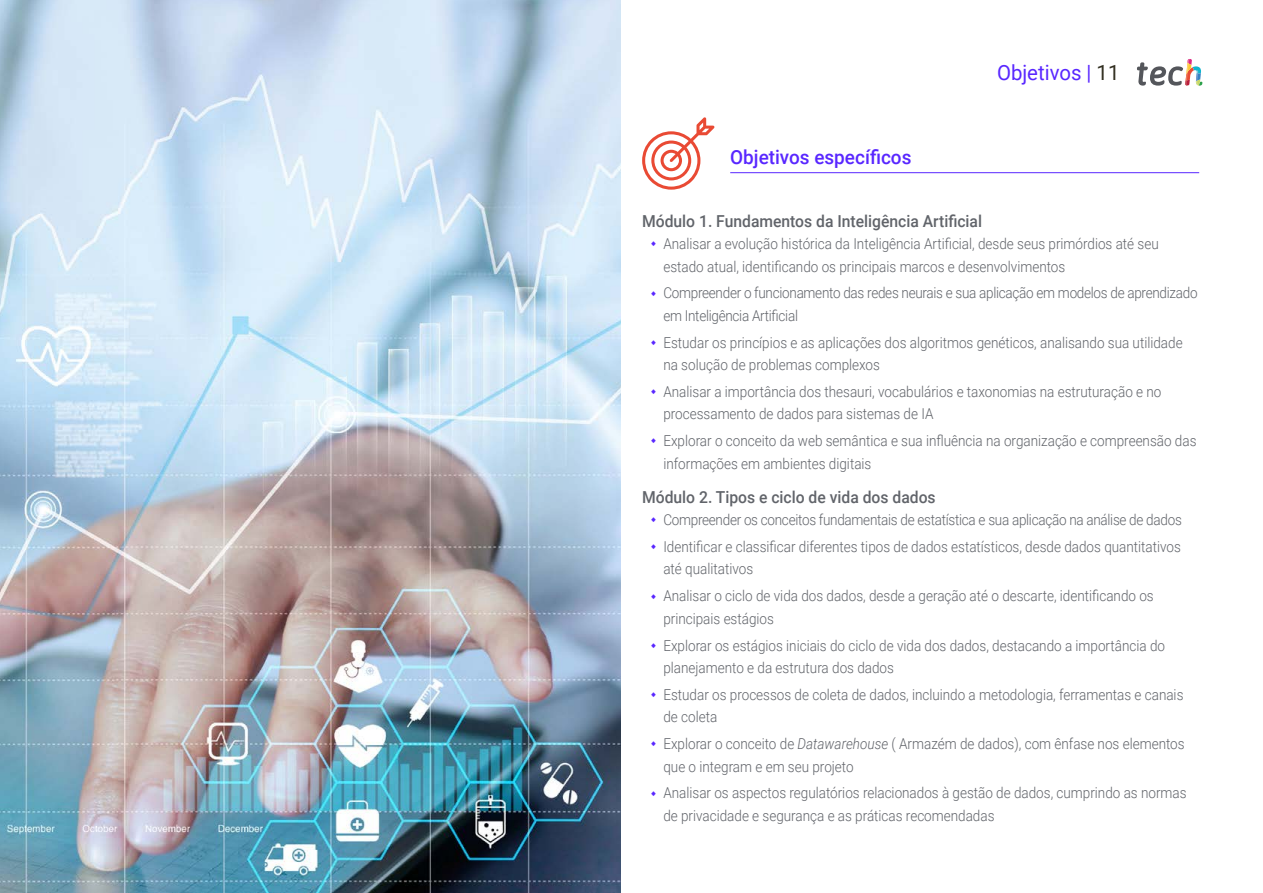
<style>
.page{position:relative;width:1263px;height:893px;background:#fff}
.page>*{position:absolute;margin:0;border:0;box-sizing:border-box;transform-origin:0 0}
.t1{font:21px "Roboto";color:#5927ff}
.t2{font:500 19.5px "Roboto";color:#5927ff}
.t3{font:500 16.5px "Roboto";color:#61646a;scale:.95 1}
.t4{font:300 15px/26.7px "Roboto";color:#61646a;scale:.9 1}
.t5{font:300 15px/22.5px "Roboto";letter-spacing:-.02em;color:#61646a;scale:.9 1}
.s1{color:#312e20}
.s2{font-style:italic}
</style>
<div class="page">
<hr style="left:730px;top:172px;width:469px;height:1px;background:#5927ff">
<svg style="left:642px;top:117px;width:72px;height:73px"></svg>
<img style="left:0;top:0;width:621px;height:893px">
<svg style="left:1137px;top:59px;width:65px;height:27px"></svg>
<h2 class="t2" style="left:730px;top:144px;width:183px">Objetivos específicos</h2>
<h1 class="t1" style="left:997px;top:57px;width:124px">Objetivos | <span class="s1">11</span></h1>
<p class="t3" style="left:642px;top:209px;width:359px">Módulo 1. Fundamentos da Inteligência Artificial</p>
<p class="t4" style="left:663px;top:232px;width:552px;line-height:22.5px">Analisar a evolução histórica da Inteligência Artificial, desde seus primórdios até seu estado atual, identificando os principais marcos e desenvolvimentos</p>
<p class="t5" style="left:663px;top:281px;width:595px">Compreender o funcionamento das redes neurais e sua aplicação em modelos de aprendizado em Inteligência Artificial</p>
<p class="t4" style="left:663px;top:330px;width:578px;line-height:22.5px">Estudar os princípios e as aplicações dos algoritmos genéticos, analisando sua utilidade na solução de problemas complexos</p>
<p class="t4" style="left:663px;top:380px;width:555px;line-height:22.5px">Analisar a importância dos thesauri, vocabulários e taxonomias na estruturação e no processamento de dados para sistemas de IA</p>
<p class="t4" style="left:663px;top:429px;width:594px;line-height:22.5px">Explorar o conceito da web semântica e sua influência na organização e compreensão das informações em ambientes digitais</p>
<p class="t3" style="left:642px;top:485px;width:311px">Módulo 2. Tipos e ciclo de vida dos dados</p>
<p class="t4" style="left:663px;top:506px;width:577px">Compreender os conceitos fundamentais de estatística e sua aplicação na análise de dados<br>Identificar e classificar diferentes tipos de dados estatísticos, desde dados quantitativos</p>
<p class="t4" style="left:663px;top:555px;width:546px">até qualitativos<br>Analisar o ciclo de vida dos dados, desde a geração até o descarte, identificando os</p>
<p class="t4" style="left:663px;top:604px;width:559px">principais estágios<br>Explorar os estágios iniciais do ciclo de vida dos dados, destacando a importância do</p>
<p class="t4" style="left:663px;top:654px;width:579px">planejamento e da estrutura dos dados<br>Estudar os processos de coleta de dados, incluindo a metodologia, ferramentas e canais</p>
<p class="t4" style="left:663px;top:703px;width:581px">de coleta<br>Explorar o conceito de <span class="s2">Datawarehouse</span> ( Armazém de dados), com ênfase nos elementos</p>
<p class="t4" style="left:663px;top:752px;width:583px">que o integram e em seu projeto<br>Analisar os aspectos regulatórios relacionados à gestão de dados, cumprindo as normas</p>
<p class="t4" style="left:663px;top:801px;width:369px">de privacidade e segurança e as práticas recomendadas</p>
</div>
